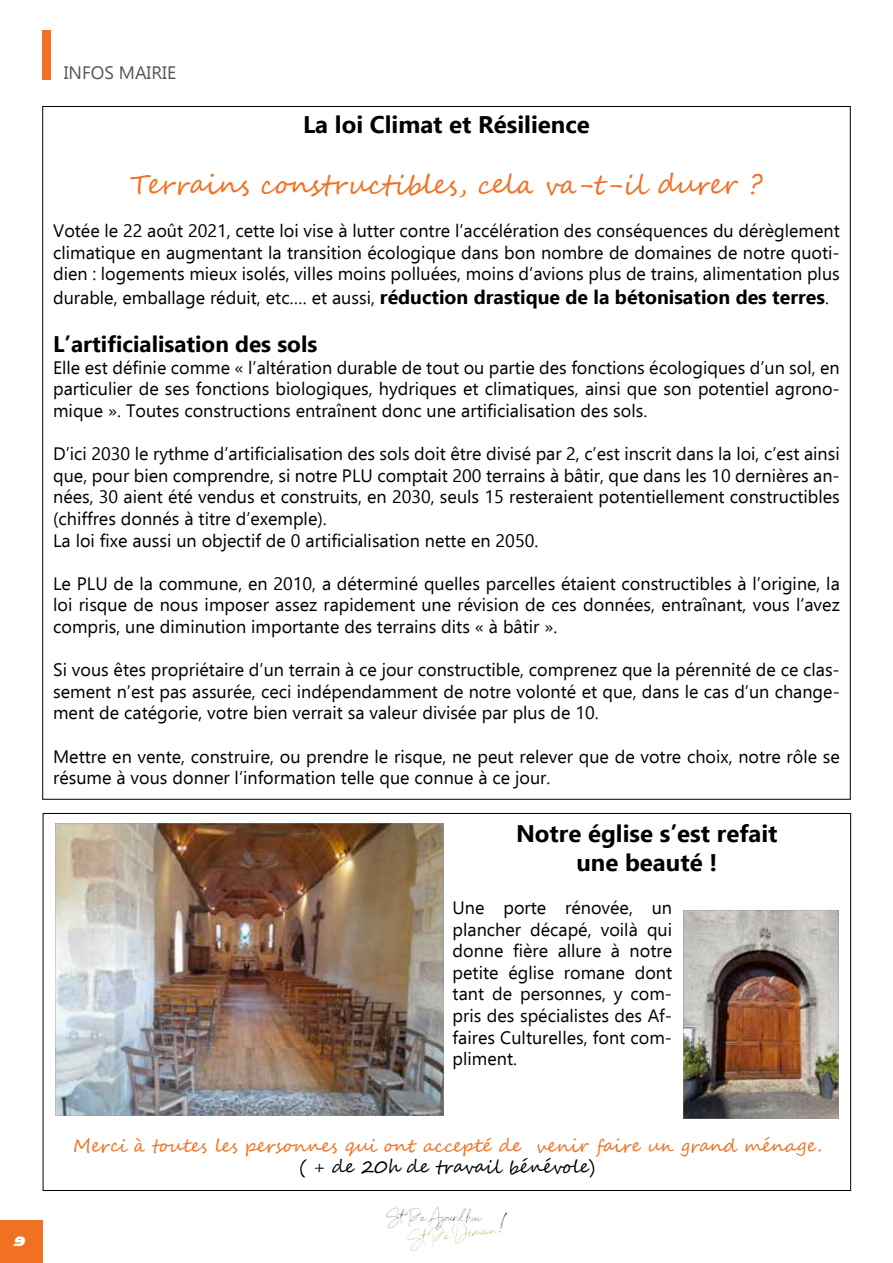
<style>
.page{position:relative;width:893px;height:1263px;background:#fff}
.page>*{position:absolute;margin:0;border:0;box-sizing:border-box;transform-origin:0 0}
.t1{font:27px "Segoe Script";color:#f07122}
.t2{font:700 24px/28.8px "Ebrima";color:#000;text-align:center}
.t3{font:700 22.5px "Ebrima";color:#000}
.t4{font:700 19.5px "Ebrima";color:#000}
.t5{font:18px/21.6px "Ebrima";color:#000;text-align:justify}
.t6{font:18px "Segoe Script";color:#f07122}
.t7{font:18px "Segoe Script";color:#000}
.t8{font:18px "Ebrima";color:#565659}
.t9{font:18px "Airstrike";color:#fff}
.s1{font-weight:400;font-size:18px}
</style>
<div class="page">
<div style="left:0;top:1220px;width:43px;height:43px;background:#f07122"></div>
<img style="left:387px;top:1208px;width:119px;height:42px">
<img style="left:55px;top:823px;width:389px;height:292px">
<img style="left:683px;top:910px;width:156px;height:209px">
<div style="left:43px;top:30px;width:8px;height:50px;background:#f07122"></div>
<p class="t9" style="left:12px;top:1232px;width:13px">9</p>
<p class="t8" style="left:64px;top:60px;width:114px">INFOS MAIRIE</p>
<h2 class="t2" style="left:303px;top:108px;width:288px">La loi Climat et Résilience</h2>
<h1 class="t1" style="left:130px;top:162px;width:634px">Terrains constructibles, cela va-t-il durer ?</h1>
<p class="t5" style="left:53px;top:219px;width:788px">Votée le 22 août 2021, cette loi vise à lutter contre l’accélération des conséquences du dérèglement climatique en augmentant la transition écologique dans bon nombre de domaines de notre quoti&shy;dien : logements mieux isolés, villes moins polluées, moins d’avions plus de trains, alimentation plus</p>
<p class="t4" style="left:53px;top:281px;width:777px"><span class="s1">durable, emballage réduit, etc…. et aussi,</span> réduction drastique de la bétonisation des terres<span class="s1">.</span></p>
<p class="t3" style="left:53px;top:326px;width:266px">L’artificialisation des sols</p>
<p class="t5" style="left:53px;top:356px;width:788px">Elle est définie comme « l’altération durable de tout ou partie des fonctions écologiques d’un sol, en particulier de ses fonctions biologiques, hydriques et climatiques, ainsi que son potentiel agrono&shy;mique ». Toutes constructions entraînent donc une artificialisation des sols.</p>
<p class="t5" style="left:53px;top:442px;width:788px;text-align:left">D’ici 2030 le rythme d’artificialisation des sols doit être divisé par 2, c’est inscrit dans la loi, c’est ainsi que, pour bien comprendre, si notre PLU comptait 200 terrains à bâtir, que dans les 10 dernières an&shy;nées, 30 aient été vendus et construits, en 2030, seuls 15 resteraient potentiellement constructibles (chiffres donnés à titre d’exemple).<br>La loi fixe aussi un objectif de 0 artificialisation nette en 2050.</p>
<p class="t5" style="left:53px;top:572px;width:788px">Le PLU de la commune, en 2010, a déterminé quelles parcelles étaient constructibles à l’origine, la loi risque de nous imposer assez rapidement une révision de ces données, entraînant, vous l’avez compris, une diminution importante des terrains dits « à bâtir ».</p>
<p class="t5" style="left:53px;top:658px;width:788px">Si vous êtes propriétaire d’un terrain à ce jour constructible, comprenez que la pérennité de ce clas&shy;sement n’est pas assurée, ceci indépendamment de notre volonté et que, dans le cas d’un change&shy;ment de catégorie, votre bien verrait sa valeur divisée par plus de 10.</p>
<p class="t5" style="left:53px;top:745px;width:788px">Mettre en vente, construire, ou prendre le risque, ne peut relever que de votre choix, notre rôle se résume à vous donner l’information telle que connue à ce jour.</p>
<h2 class="t2" style="left:516px;top:818px;width:263px">Notre église s’est refait une beauté !</h2>
<p class="t5" style="left:453px;top:896px;width:221px">Une porte rénovée, un plancher décapé, voilà qui donne fière allure à notre petite église romane dont tant de personnes, y com&shy;pris des spécialistes des Af&shy;faires Culturelles, font com&shy;pliment.</p>
<p class="t6" style="left:73px;top:1131px;width:751px">Merci à toutes les personnes qui ont accepté de venir faire un grand ménage.</p>
<p class="t7" style="left:300px;top:1152px;width:297px">( + de 20h de travail bénévole)</p>
</div>
